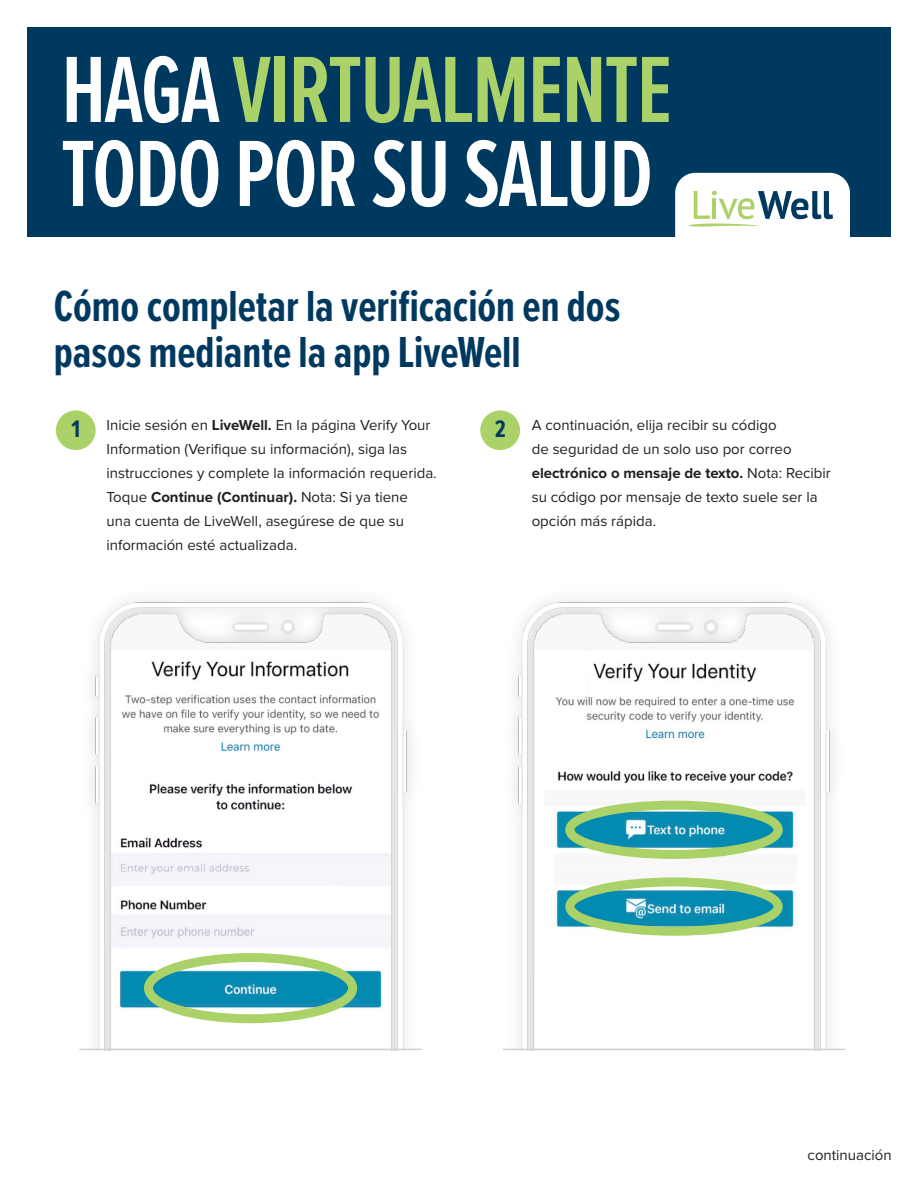
<style>
.page{position:relative;width:918px;height:1188px;background:#fff}
.page>*{position:absolute;margin:0;border:0;box-sizing:border-box;transform-origin:0 0}
.t1{font:600 97.5px "Proxima Nova Ex Cn";letter-spacing:-.02em;color:#abd268}
.t2{font:600 97.5px "Proxima Nova Ex Cn";letter-spacing:-.02em;color:#fff}
.t3{font:700 45px/46.5px "Proxima Nova Ex Cn";color:#00395f}
.t4{font:700 24.9px "Proxima Nova Ex Cn";color:#00395f}
.t5{font:15px/24px "Proxima Nova";color:#231f20}
.s1{color:#fff}
.s2{font-weight:700}
</style>
<div class="page">
<div style="left:56px;top:410px;width:40px;height:40px;background:#abd268;border-radius:50%"></div>
<div style="left:480px;top:410px;width:40px;height:40px;background:#abd268;border-radius:50%"></div>
<img style="left:79px;top:600px;width:343px;height:449px">
<img style="left:503px;top:600px;width:342px;height:449px">
<img style="left:111px;top:651px;width:280px;height:398px">
<img style="left:535px;top:651px;width:278px;height:398px">
<hr style="left:79px;top:1049px;width:343px;height:1px;background:#d1d2d4">
<hr style="left:503px;top:1049px;width:342px;height:1px;background:#d1d2d4">
<div style="left:144px;top:953px;width:213px;height:70px;border:9px solid #abd268;border-radius:50%"></div>
<div style="left:565px;top:801px;width:218px;height:58px;border:9px solid #abd268;border-radius:50%"></div>
<div style="left:565px;top:877px;width:218px;height:59px;border:9px solid #abd268;border-radius:50%"></div>
<div style="left:27px;top:27px;width:864px;height:209px;background:#00395f"></div>
<div style="left:675px;top:173px;width:175px;height:85px;background:#fff;border-radius:20px"></div>
<svg style="left:689px;top:191px;width:144px;height:36px"></svg>
<p class="t1" style="left:61px;top:19px;width:613px"><span class="s1">HAGA</span> VIRTUALMENTE</p>
<p class="t2" style="left:61px;top:103px;width:594px">TODO POR SU SALUD</p>
<p class="t3" style="left:54px;top:282px;width:568px">Cómo completar la verificación en dos pasos mediante la app LiveWell</p>
<p class="t5" style="left:106px;top:413px;width:332px">Inicie sesión en <span class="s2">LiveWell.</span> En la página Verify Your Information (Verifique su información), siga las instrucciones y complete la información requerida.<br>Toque <span class="s2">Continue (Continuar).</span> Nota: Si ya tiene<br>una cuenta de LiveWell, asegúrese de que su información esté actualizada.</p>
<p class="t5" style="left:532px;top:413px;width:301px">A continuación, elija recibir su código<br>de seguridad de un solo uso por correo <span class="s2">electrónico o mensaje de texto.</span> Nota: Recibir su código por mensaje de texto suele ser la opción más rápida.</p>
<p class="t4" style="left:71px;top:411px;width:10px">1</p>
<p class="t4" style="left:495px;top:411px;width:12px">2</p>
<p class="t5" style="left:808px;top:1142px;width:86px">continuación</p>
</div>
